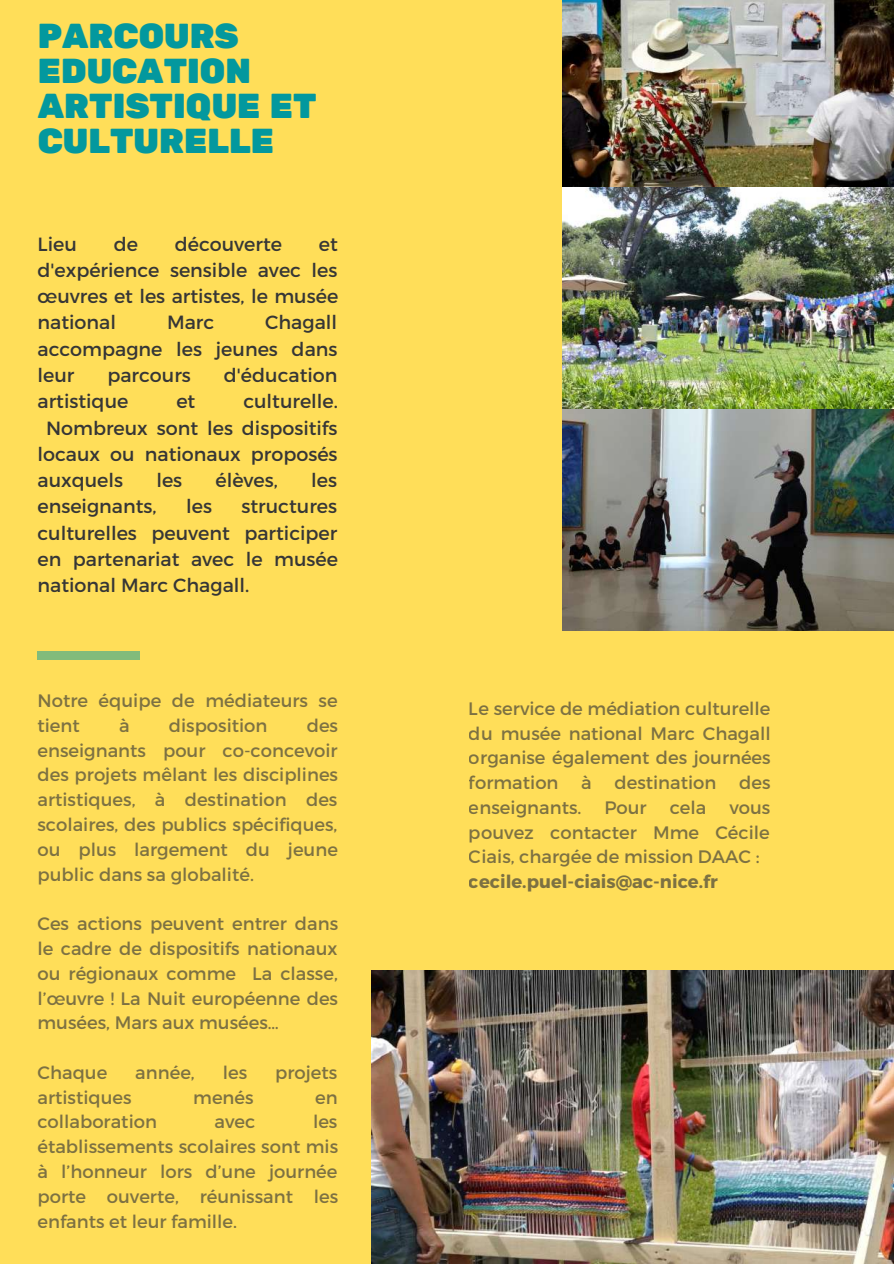
<style>
.page{position:relative;width:894px;height:1264px;background:#fff}
.page>*{position:absolute;margin:0;border:0;box-sizing:border-box;transform-origin:0 0}
.t1{font:34.5px/35px "Rubik One";letter-spacing:-.02em;color:#03989e}
.t2{font:19.05px/26.2px "Montserrat";color:#363636;text-align:justify}
.t3{font:18px/24.8px "Montserrat";color:#363636;text-align:justify}
.t4{font:700 18px "Montserrat";color:#363636}
</style>
<div class="page">
<div style="left:0;top:0;width:893px;height:1263px;background:#ffde59"></div>
<div style="left:37px;top:651px;width:103px;height:8px;background:#82bb7b"></div>
<img style="left:562px;top:0;width:331px;height:630px">
<img style="left:371px;top:970px;width:522px;height:293px">
<h1 class="t1" style="left:37px;top:20px;width:281px">PARCOURS<br>EDUCATION<br>ARTISTIQUE ET<br>CULTURELLE</h1>
<p class="t2" style="left:37px;top:230px;width:41px">Lieu</p>
<p class="t2" style="left:114px;top:230px;width:26px">de</p>
<p class="t2" style="left:175px;top:230px;width:109px">découverte</p>
<p class="t2" style="left:37px;top:230px;width:302px;text-indent:281px">et d'expérience sensible avec les œuvres et les artistes, le musée national</p>
<p class="t2" style="left:37px;top:308px;width:301px;text-indent:227px">Chagall accompagne les jeunes dans leur</p>
<p class="t2" style="left:167px;top:308px;width:49px">Marc</p>
<p class="t2" style="left:107px;top:361px;width:85px">parcours</p>
<p class="t2" style="left:224px;top:361px;width:115px">d'éducation</p>
<p class="t2" style="left:37px;top:387px;width:92px">artistique</p>
<p class="t2" style="left:176px;top:387px;width:21px">et</p>
<p class="t2" style="left:243px;top:387px;width:96px">culturelle.</p>
<p class="t2" style="left:46px;top:413px;width:293px">Nombreux sont les dispositifs</p>
<p class="t2" style="left:37px;top:440px;width:301px">locaux ou nationaux proposés</p>
<p class="t2" style="left:37px;top:466px;width:87px">auxquels</p>
<p class="t2" style="left:156px;top:466px;width:27px">les</p>
<p class="t2" style="left:215px;top:466px;width:64px">élèves,</p>
<p class="t2" style="left:311px;top:466px;width:27px">les</p>
<p class="t2" style="left:37px;top:492px;width:121px">enseignants,</p>
<p class="t2" style="left:186px;top:492px;width:27px">les</p>
<p class="t2" style="left:37px;top:492px;width:302px;text-indent:204px">structures culturelles peuvent participer en partenariat avec le musée national Marc Chagall.</p>
<p class="t3" style="left:37px;top:687px;width:301px">Notre équipe de médiateurs se tient</p>
<p class="t3" style="left:119px;top:712px;width:12px">à</p>
<p class="t3" style="left:169px;top:712px;width:100px">disposition</p>
<p class="t3" style="left:37px;top:712px;width:302px;text-indent:269px">des enseignants pour co-concevoir des projets mêlant les disciplines artistiques, à destination des scolaires, des publics spécifiques, ou plus largement du jeune public dans sa globalité.</p>
<p class="t3" style="left:37px;top:910px;width:302px">Ces actions peuvent entrer dans le cadre de dispositifs nationaux ou régionaux comme La classe, l’œuvre ! La Nuit européenne des musées, Mars aux musées…</p>
<p class="t3" style="left:37px;top:1059px;width:71px">Chaque</p>
<p class="t3" style="left:135px;top:1059px;width:61px">année,</p>
<p class="t3" style="left:223px;top:1059px;width:26px">les</p>
<p class="t3" style="left:275px;top:1059px;width:64px">projets</p>
<p class="t3" style="left:37px;top:1083px;width:96px">artistiques</p>
<p class="t3" style="left:193px;top:1083px;width:62px">menés</p>
<p class="t3" style="left:315px;top:1083px;width:24px">en</p>
<p class="t3" style="left:37px;top:1108px;width:121px">collaboration</p>
<p class="t3" style="left:214px;top:1108px;width:42px">avec</p>
<p class="t3" style="left:37px;top:1108px;width:302px;text-indent:275px">les établissements scolaires sont mis à l’honneur lors d’une journée porte ouverte, réunissant les enfants et leur famille.</p>
<p class="t3" style="left:469px;top:695px;width:303px">Le service de médiation culturelle du musée national Marc Chagall organise également des journées formation</p>
<p class="t3" style="left:581px;top:769px;width:12px">à</p>
<p class="t3" style="left:614px;top:769px;width:103px">destination</p>
<p class="t3" style="left:739px;top:769px;width:33px">des</p>
<p class="t3" style="left:469px;top:794px;width:114px">enseignants.</p>
<p class="t3" style="left:604px;top:794px;width:44px">Pour</p>
<p class="t3" style="left:669px;top:794px;width:38px">cela</p>
<p class="t3" style="left:469px;top:794px;width:303px;text-indent:260px">vous pouvez contacter Mme Cécile Ciais, chargée de mission DAAC :</p>
<p class="t4" style="left:469px;top:870px;width:250px">cecile.puel-ciais@ac-nice.fr</p>
</div>
